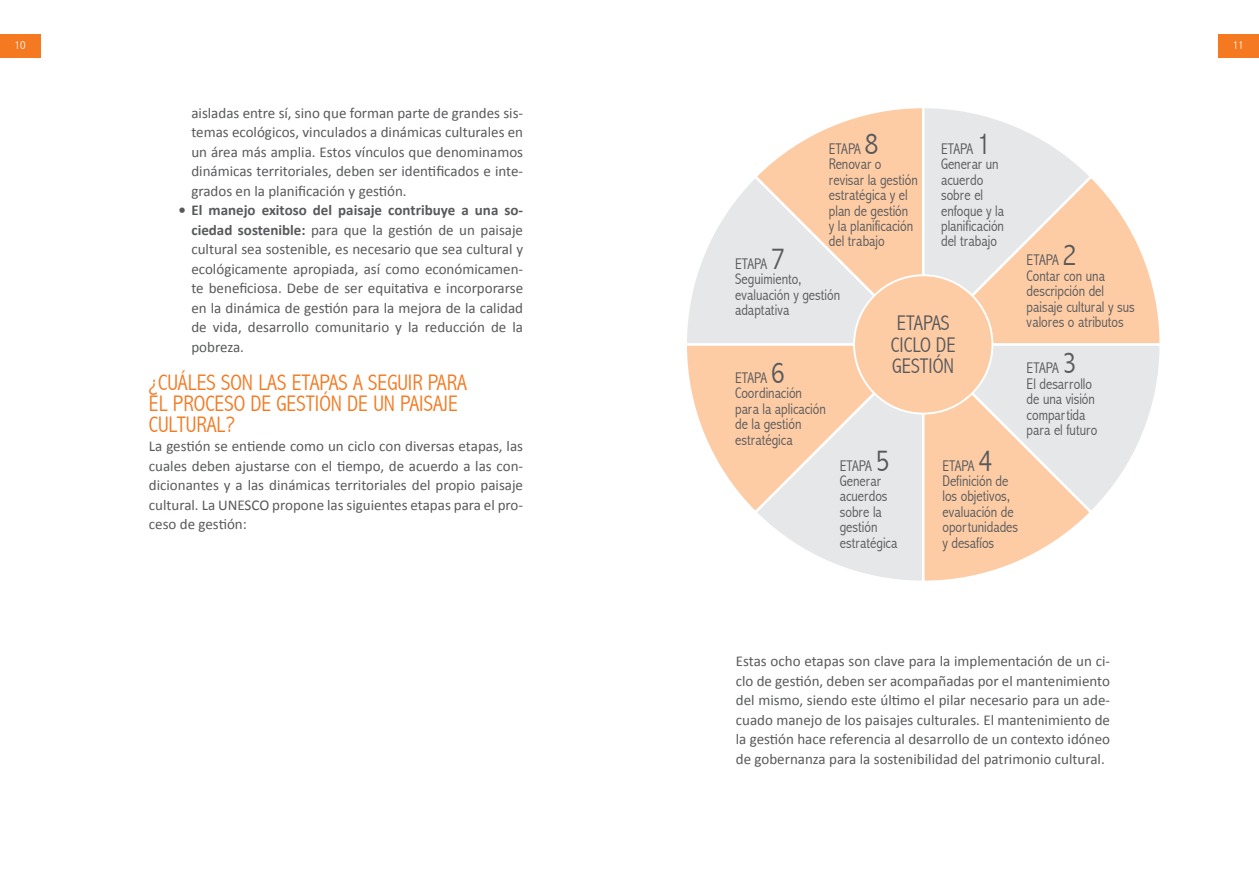
<style>
.page{position:relative;width:1259px;height:893px;background:#fff}
.page>*{position:absolute;margin:0;border:0;box-sizing:border-box;transform-origin:0 0}
.t1{font:300 condensed 22.5px "Abadi";letter-spacing:.375em;color:#f47920}
.t2{font:300 condensed 21.3px/21.3px "Abadi";color:#58595b}
.t3{font:300 condensed 15.45px/15.5px "Abadi";color:#58595b}
.t4{font:15px/19.5px "Calibri";color:#58595b;text-align:justify}
.t5{font:300 condensed 12px "Abadi";color:#fff}
.s1{font-weight:700}
.s2{font-size:30.9px}
</style>
<div class="page">
<div style="left:1218px;top:34px;width:41px;height:23px;background:#f47920"></div>
<div style="left:0;top:34px;width:40px;height:23px;background:#f47920"></div>
<svg style="left:687px;top:108px;width:473px;height:473px"></svg>
<div style="left:854px;top:275px;width:138px;height:139px;background:#fdcca5;border-radius:50%"></div>
<p class="t5" style="left:15px;top:38px;width:12px">10</p>
<p class="t5" style="left:1232px;top:38px;width:12px">11</p>
<p class="t4" style="left:191px;top:103px;width:333px">aisladas entre sí, sino que forman parte de grandes sis&shy;temas ecológicos, vinculados a dinámicas culturales en un área más amplia. Estos vínculos que denominamos dinámicas territoriales, deben ser identificados e inte&shy;grados en la planificación y gestión.</p>
<p class="t4" style="left:191px;top:200px;width:333px;text-indent:-13px"><span class="s1">• El manejo exitoso del paisaje contribuye a una so&shy;ciedad sostenible:</span> para que la gestión de un paisaje cultural sea sostenible, es necesario que sea cultural y ecológicamente apropiada, así como económicamen&shy;te beneficiosa. Debe de ser equitativa e incorporarse en la dinámica de gestión para la mejora de la calidad de vida, desarrollo comunitario y la reducción de la pobreza.</p>
<h1 class="t1" style="left:149px;top:369px;width:153px">¿Cuáles son las etapas</h1>
<h1 class="t1" style="left:353px;top:369px;width:25px">a seguir</h1>
<h1 class="t1" style="left:428px;top:369px;width:11px">para</h1>
<h1 class="t1" style="left:149px;top:390px;width:35px">el proceso</h1>
<h1 class="t1" style="left:250px;top:390px;width:37px">de gestión</h1>
<h1 class="t1" style="left:347px;top:390px;width:62px">deunpaisaje</h1>
<h1 class="t1" style="left:149px;top:411px;width:11px">cultural</h1>
<h1 class="t1" style="left:225px;top:411px;width:11px">?</h1>
<p class="t4" style="left:149px;top:436px;width:376px">La gestión se entiende como un ciclo con diversas etapas, las cuales deben ajustarse con el tiempo, de acuerdo a las con&shy;dicionantes y a las dinámicas territoriales del propio paisaje cultural. La UNESCO propone las siguientes etapas para el pro&shy;ceso de gestión:</p>
<p class="t3" style="left:829px;top:141px;width:90px">ETAPA <span class="s2">8<br></span>Renovar o revisar la gestión estratégica y el plan de gestión<br>y la planificación del trabajo</p>
<p class="t3" style="left:941px;top:141px;width:65px">ETAPA <span class="s2">1<br></span>Generar un acuerdo sobre el enfoque y la planificación del trabajo</p>
<p class="t3" style="left:735px;top:256px;width:106px">ETAPA <span class="s2">7<br></span>Seguimiento, evaluación y gestión adaptativa</p>
<h2 class="t2" style="left:891px;top:313px;width:66px">ETAPAS<br>CICLO DE<br>GESTIÓN</h2>
<p class="t3" style="left:735px;top:370px;width:92px">ETAPA <span class="s2">6<br></span>Coordinación para la aplicación de la gestión estratégica</p>
<p class="t3" style="left:840px;top:458px;width:59px">ETAPA <span class="s2">5<br></span>Generar acuerdos sobre la gestión estratégica</p>
<p class="t3" style="left:942px;top:458px;width:77px">ETAPA <span class="s2">4<br></span>Definición de los objetivos, evaluación de oportunidades y desafíos</p>
<p class="t3" style="left:1026px;top:252px;width:110px">ETAPA <span class="s2">2<br></span>Contar con una descripción del paisaje cultural y sus valores o atributos</p>
<p class="t3" style="left:1026px;top:360px;width:72px">ETAPA <span class="s2">3<br></span>El desarrollo de una visión compartida para el futuro</p>
<p class="t4" style="left:736px;top:651px;width:376px">Estas ocho etapas son clave para la implementación de un ci&shy;clo de gestión, deben ser acompañadas por el mantenimiento del mismo, siendo este último el pilar necesario para un ade&shy;cuado manejo de los paisajes culturales. El mantenimiento de la gestión hace referencia al desarrollo de un contexto idóneo de gobernanza para la sostenibilidad del patrimonio cultural.</p>
</div>
